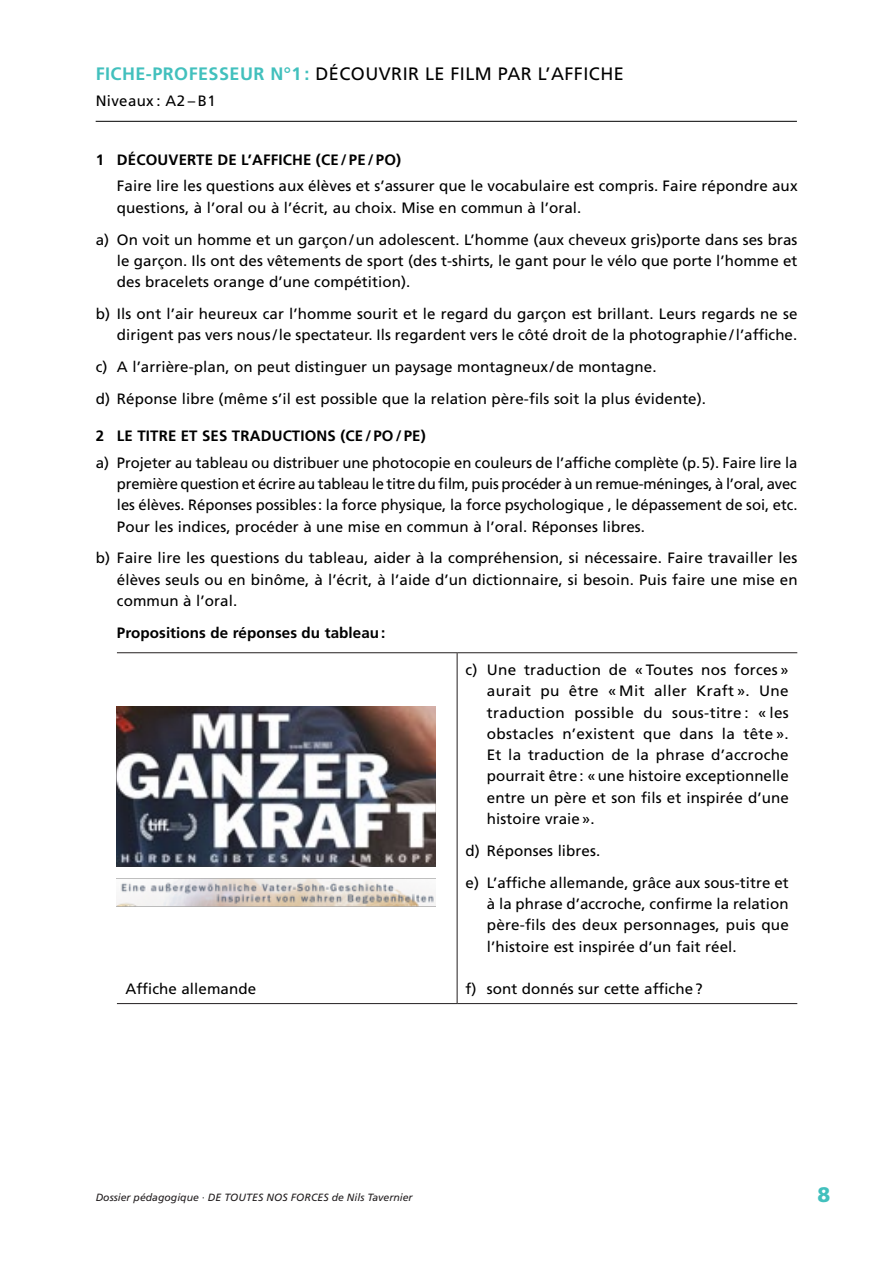
<style>
.page{position:relative;width:893px;height:1263px;background:#fff}
.page>*{position:absolute;margin:0;border:0;box-sizing:border-box;transform-origin:0 0}
.t1{font:900 21px "Frutiger LT Pro";color:#42c0bd}
.t2{font:18px "Frutiger LT Pro";letter-spacing:.025em;color:#000}
.t3{font:15px/21.3px "Frutiger LT Pro";letter-spacing:.005em;color:#000;text-align:justify}
.t4{font:700 15px "Frutiger LT Pro";letter-spacing:.01em;color:#000}
.t5{font:15px "Frutiger LT Pro";letter-spacing:.025em;color:#000}
.t6{font:italic 10.5px "Frutiger LT Pro";color:#231f20}
.s1{font-weight:700;color:#42c0bd}
</style>
<div class="page">
<hr style="left:96px;top:121px;width:701px;height:1px;background:#000">
<hr style="left:117px;top:652px;width:340px;height:1px;background:#231f20">
<hr style="left:457px;top:652px;width:340px;height:1px;background:#231f20">
<hr style="left:457px;top:653px;width:1px;height:350px;background:#231f20">
<hr style="left:117px;top:1003px;width:340px;height:1px;background:#231f20">
<hr style="left:457px;top:1003px;width:340px;height:1px;background:#231f20">
<img style="left:117px;top:707px;width:319px;height:159px">
<img style="left:117px;top:878px;width:319px;height:29px">
<p class="t2" style="left:96px;top:63px;width:530px"><span class="s1">FICHE-PROFESSEUR N°1 :</span> DÉCOUVRIR LE FILM PAR L’AFFICHE</p>
<p class="t5" style="left:96px;top:92px;width:121px">Niveaux : A2 – B1</p>
<p class="t4" style="left:96px;top:151px;width:307px">1 DÉCOUVERTE DE L’AFFICHE (CE / PE / PO)</p>
<p class="t3" style="left:117px;top:176px;width:682px">Faire lire les questions aux élèves et s’assurer que le vocabulaire est compris. Faire répondre aux questions, à l’oral ou à l’écrit, au choix. Mise en commun à l’oral.</p>
<p class="t3" style="left:117px;top:229px;width:682px;text-indent:-21px">a) On voit un homme et un garçon/un adolescent. L’homme (aux cheveux gris)porte dans ses bras le garçon. Ils ont des vêtements de sport (des t-shirts, le gant pour le vélo que porte l’homme et des bracelets orange d’une compétition).</p>
<p class="t3" style="left:96px;top:303px;width:703px;text-align:right">b) Ils ont l’air heureux car l’homme sourit et le regard du garçon est brillant. Leurs regards ne se dirigent pas vers nous/le spectateur. Ils regardent vers le côté droit de la photographie /l’affiche.</p>
<p class="t3" style="left:96px;top:351px;width:612px;line-height:32px">c) A l’arrière-plan, on peut distinguer un paysage montagneux/de montagne.<br>d) Réponse libre (même s’il est possible que la relation père-fils soit la plus évidente).</p>
<p class="t4" style="left:96px;top:427px;width:332px">2 LE TITRE ET SES TRADUCTIONS (CE / PO/ PE)</p>
<p class="t3" style="left:117px;top:452px;width:682px;text-indent:-21px">a) Projeter au tableau ou distribuer une photocopie en couleurs de l’affiche complète (p.5). Faire lire la première question et écrire au tableau le titre du film, puis procéder à un remue-méninges, à l’oral, avec les élèves. Réponses possibles: la force physique, la force psychologique , le dépassement de soi, etc.<br>Pour les indices, procéder à une mise en commun à l’oral. Réponses libres.</p>
<p class="t3" style="left:117px;top:548px;width:682px;text-indent:-21px">b) Faire lire les questions du tableau, aider à la compréhension, si nécessaire. Faire travailler les élèves seuls ou en binôme, à l’écrit, à l’aide d’un dictionnaire, si besoin. Puis faire une mise en commun à l’oral.</p>
<p class="t4" style="left:117px;top:624px;width:270px">Propositions de réponses du tableau:</p>
<p class="t3" style="left:125px;top:978px;width:132px">Affiche allemande</p>
<p class="t3" style="left:487px;top:659px;width:303px;text-indent:-21px">c) Une traduction de « Toutes nos forces » aurait pu être « Mit aller Kraft ». Une traduction possible du sous-titre : « les obstacles n’existent que dans la tête ».<br>Et la traduction de la phrase d’accroche pourrait être: «une histoire exceptionnelle entre un père et son fils et inspirée d’une histoire vraie».</p>
<p class="t3" style="left:466px;top:835px;width:324px;line-height:32px">d) Réponses libres.<br>e) L’affiche allemande, grâce aux sous-titre et</p>
<p class="t3" style="left:487px;top:893px;width:303px">à la phrase d’accroche, confirme la relation père-fils des deux personnages, puis que l’histoire est inspirée d’un fait réel.</p>
<p class="t3" style="left:466px;top:978px;width:239px">f) sont donnés sur cette affiche?</p>
<p class="t6" style="left:96px;top:1191px;width:318px">Dossier pédagogique · DE TOUTES NOS FORCES de Nils Tavernier</p>
<h1 class="t1" style="left:817px;top:1182px;width:14px">8</h1>
</div>
